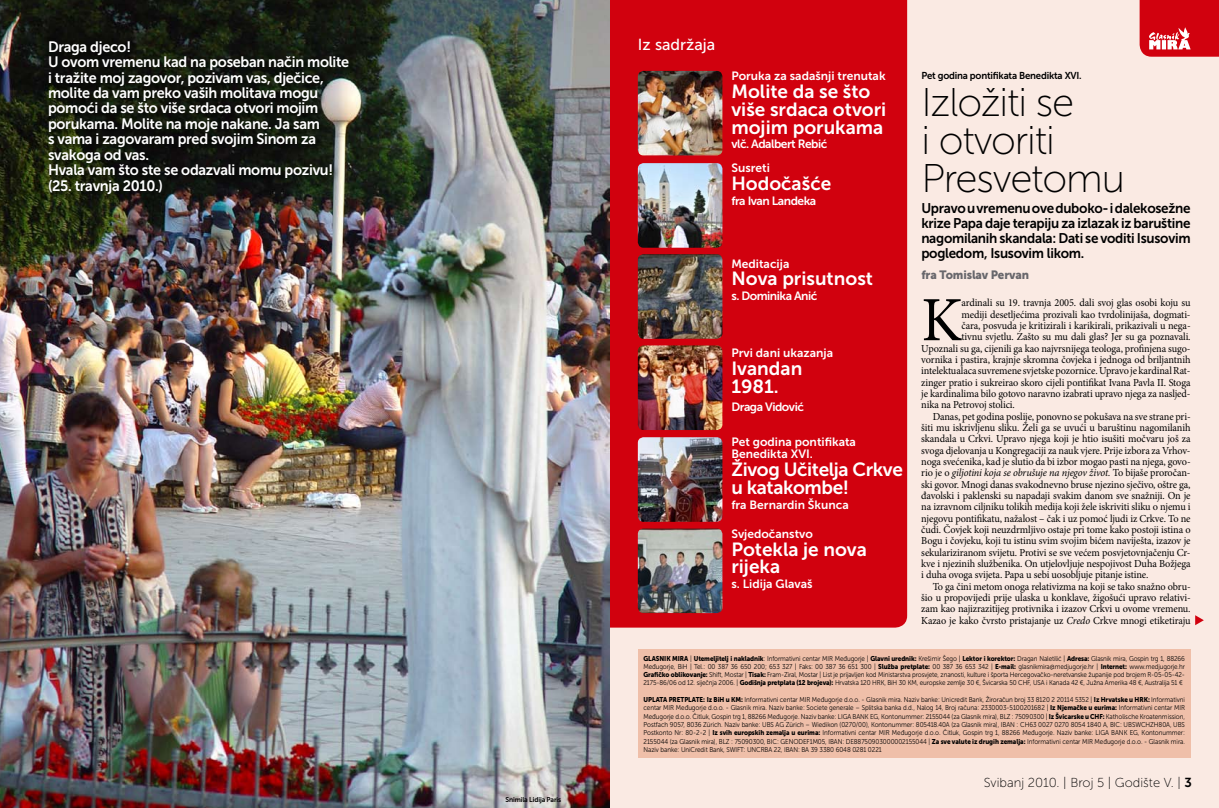
<style>
.page{position:relative;width:1219px;height:808px;background:#fff}
.page>*{position:absolute;margin:0;border:0;box-sizing:border-box;transform-origin:0 0}
.t1{font:63px "Minion Pro";color:#000;scale:.96 1}
.t2{font:40px/38px "Museo Sans 100";letter-spacing:-.03em;color:#000}
.t3{font:19px/18px "Museo Sans 700";color:#fff}
.t4{font:19px/18px "Museo Sans 700";letter-spacing:-.02em;color:#fff}
.t5{font:16px "Museo Sans 500";color:#fff}
.t6{font:15px/15.4px "Museo Sans 700";letter-spacing:-.02em;color:#fff;scale:.96 1}
.t7{font:14px/15px "Museo Sans 700";letter-spacing:-.02em;color:#000;text-align:justify;scale:.96 1}
.t8{font:13px "Museo Sans 100";color:#000}
.t9{font:12px/12px "Museo Sans 700";color:#fff}
.t10{font:12px "Museo Sans 700";letter-spacing:-.04em;color:#fff}
.t11{font:12px "Museo Sans 900";letter-spacing:-.01em;color:#68676c;scale:.96 1}
.t12{font:10.7px "Minion Pro";letter-spacing:-.01em;color:#000;scale:.96 1}
.t13{font:italic 10.7px "Minion Pro";letter-spacing:-.02em;color:#000;scale:.96 1}
.t14{font:10px "Museo Sans 700";letter-spacing:-.02em;color:#000;scale:.96 1}
.t15{font:7px/8.3px "Museo Sans 300";letter-spacing:-.015em;color:#000;text-align:justify;scale:.9 1}
.t16{font:7px "Museo Sans 700";letter-spacing:-.02em;color:#000;scale:.96 1}
.t17{font:7px "Museo Sans 900";letter-spacing:-.01em;color:#000;scale:.9 1}
.s1{font-style:normal}
.s2{font-style:italic}
.s3{font-family:"Museo Sans 900"}
.s4{font-family:"Museo Sans 700"}
</style>
<div class="page">
<div style="left:609px;top:0;width:610px;height:808px;background:#faeae3"></div>
<div style="left:609px;top:0;width:298px;height:628px;background:#d1010e"></div>
<img style="left:0;top:0;width:609px;height:808px">
<div style="left:638px;top:650px;width:553px;height:108px;background:#efbfa9"></div>
<img style="left:638px;top:71px;width:84px;height:84px">
<img style="left:638px;top:254px;width:84px;height:85px">
<img style="left:638px;top:437px;width:84px;height:85px">
<img style="left:638px;top:163px;width:84px;height:85px">
<img style="left:638px;top:345px;width:84px;height:85px">
<img style="left:638px;top:528px;width:84px;height:85px">
<svg style="left:1195px;top:615px;width:9px;height:10px"></svg>
<div style="left:46px;top:38px;width:310px;height:164px;background:#000;opacity:.75"></div>
<svg style="left:1140px;top:0;width:79px;height:57px;background:#d51c27"></svg>
<p class="t6" style="left:48px;top:39px;width:315px">Draga djeco!<br>U ovom vremenu kad na poseban način molite i tražite moj zagovor, pozivam vas, dječice, molite da vam preko vaših molitava mogu pomoći da se što više srdaca otvori mojim porukama. Molite na moje nakane. Ja sam<br>s vama i zagovaram pred svojim Sinom za svakoga od vas.<br>Hvala vam što ste se odazvali momu pozivu! (25. travnja 2010.)</p>
<p class="t16" style="left:506px;top:795px;width:59px">Snimila Lidija Paris</p>
<h3 class="t5" style="left:638px;top:35px;width:79px">Iz sadržaja</h3>
<h3 class="t9" style="left:731px;top:70px;width:156px">Poruka za sadašnji trenutak</h3>
<h3 class="t3" style="left:731px;top:82px;width:156px">Molite da se što više srdaca otvori mojim porukama</h3>
<h3 class="t10" style="left:731px;top:137px;width:98px">vlč. Adalbert Rebić</h3>
<h3 class="t9" style="left:731px;top:162px;width:40px">Susreti</h3>
<h3 class="t3" style="left:731px;top:175px;width:101px">Hodočašće</h3>
<h3 class="t10" style="left:731px;top:194px;width:86px">fra Ivan Landeka</h3>
<h3 class="t9" style="left:731px;top:258px;width:60px">Meditacija</h3>
<h3 class="t3" style="left:731px;top:270px;width:143px">Nova prisutnost</h3>
<h3 class="t10" style="left:731px;top:289px;width:88px">s. Dominika Anić</h3>
<h3 class="t9" style="left:731px;top:347px;width:103px">Prvi dani ukazanja</h3>
<h3 class="t3" style="left:731px;top:360px;width:72px">Ivandan<br>1981.</h3>
<h3 class="t10" style="left:731px;top:401px;width:74px">Draga Vidović</h3>
<h3 class="t9" style="left:731px;top:436px;width:126px">Pet godina pontifikata<br>Benedikta XVI.</h3>
<h3 class="t4" style="left:731px;top:461px;width:173px">Živog Učitelja Crkve u katakombe!</h3>
<h3 class="t9" style="left:731px;top:498px;width:119px">fra Bernardin Škunca</h3>
<h3 class="t9" style="left:731px;top:527px;width:83px">Svjedočanstvo</h3>
<h3 class="t3" style="left:731px;top:540px;width:137px">Potekla je nova rijeka</h3>
<h3 class="t9" style="left:731px;top:578px;width:83px">s. Lidija Glavaš</h3>
<h3 class="t14" style="left:921px;top:70px;width:169px">Pet godina pontifikata Benedikta XVI.</h3>
<h2 class="t2" style="left:921px;top:83px;width:205px">Izložiti se<br>i otvoriti<br>Presvetomu</h2>
<h3 class="t7" style="left:921px;top:201px;width:282px">Upravo u vremenu ove duboko- i dalekosežne krize Papa daje terapiju za izlazak iz baruštine nagomilanih skandala: Dati se voditi Isusovim pogledom, Isusovim likom.</h3>
<h3 class="t11" style="left:921px;top:268px;width:114px">fra Tomislav Pervan</h3>
<h1 class="t1" style="left:921px;top:278px;width:44px">K</h1>
<h3 class="t12" style="left:961px;top:296px;width:240px">ardinali su 19. travnja 2005. dali svoj glas osobi koju su</h3>
<h3 class="t12" style="left:961px;top:307px;width:240px">mediji desetljećima prozivali kao tvrdolinijaša, dogmati-</h3>
<h3 class="t12" style="left:961px;top:318px;width:240px">čara, posvuda je kritizirali i karikirali, prikazivali u nega-</h3>
<h3 class="t12" style="left:961px;top:330px;width:240px">tivnu svjetlu. Zašto su mu dali glas? Jer su ga poznavali.</h3>
<h3 class="t12" style="left:921px;top:341px;width:282px">Upoznali su ga, cijenili ga kao najvrsnijega teologa, profinjena sugo-</h3>
<h3 class="t12" style="left:921px;top:352px;width:282px">vornika i pastira, krajnje skromna čovjeka i jednoga od briljantnih</h3>
<h3 class="t12" style="left:921px;top:364px;width:282px">intelektualaca suvremene svjetske pozornice. Upravo je kardinal Rat-</h3>
<h3 class="t12" style="left:921px;top:375px;width:282px">zinger pratio i sukreirao skoro cijeli pontifikat Ivana Pavla II. Stoga</h3>
<h3 class="t12" style="left:921px;top:386px;width:282px">je kardinalima bilo gotovo naravno izabrati upravo njega za nasljed-</h3>
<h3 class="t12" style="left:921px;top:398px;width:99px">nika na Petrovoj stolici.</h3>
<h3 class="t12" style="left:933px;top:409px;width:270px">Danas, pet godina poslije, ponovno se pokušava na sve strane pri-</h3>
<h3 class="t12" style="left:921px;top:420px;width:282px">šiti mu iskrivljenu sliku. Želi ga se uvući u baruštinu nagomilanih</h3>
<h3 class="t12" style="left:921px;top:432px;width:282px">skandala u Crkvi. Upravo njega koji je htio isušiti močvaru još za</h3>
<h3 class="t12" style="left:921px;top:443px;width:282px">svoga djelovanja u Kongregaciji za nauk vjere. Prije izbora za Vrhov-</h3>
<h3 class="t12" style="left:921px;top:454px;width:282px">noga svećenika, kad je slutio da bi izbor mogao pasti na njega, govo-</h3>
<h3 class="t13" style="left:921px;top:466px;width:282px"><span class="s1">rio je o</span> giljotini koja se obrušuje na njegov život. <span class="s1">To bijaše proročan-</span></h3>
<h3 class="t12" style="left:921px;top:477px;width:282px">ski govor. Mnogi danas svakodnevno bruse njezino sječivo, oštre ga,</h3>
<h3 class="t12" style="left:921px;top:488px;width:282px">đavolski i paklenski su napadaji svakim danom sve snažniji. On je</h3>
<h3 class="t12" style="left:921px;top:500px;width:282px">na izravnom ciljniku tolikih medija koji žele iskriviti sliku o njemu i</h3>
<h3 class="t12" style="left:921px;top:511px;width:282px">njegovu pontifikatu, nažalost – čak i uz pomoć ljudi iz Crkve. To ne</h3>
<h3 class="t12" style="left:921px;top:522px;width:282px">čudi. Čovjek koji neuzdrmljivo ostaje pri tome kako postoji istina o</h3>
<h3 class="t12" style="left:921px;top:534px;width:282px">Bogu i čovjeku, koji tu istinu svim svojim bićem naviješta, izazov je</h3>
<h3 class="t12" style="left:921px;top:545px;width:282px">sekulariziranom svijetu. Protivi se sve većem posvjetovnjačenju Cr-</h3>
<h3 class="t12" style="left:921px;top:556px;width:282px">kve i njezinih službenika. On utjelovljuje nespojivost Duha Božjega</h3>
<h3 class="t12" style="left:921px;top:568px;width:238px">i duha ovoga svijeta. Papa u sebi uosobljuje pitanje istine.</h3>
<h3 class="t12" style="left:933px;top:579px;width:270px">To ga čini metom onoga relativizma na koji se tako snažno obru-</h3>
<h3 class="t12" style="left:921px;top:590px;width:282px">šio u propovijedi prije ulaska u konklave, žigošući upravo relativi-</h3>
<h3 class="t12" style="left:921px;top:602px;width:282px">zam kao najizrazitijeg protivnika i izazov Crkvi u ovome vremenu.</h3>
<h3 class="t12" style="left:921px;top:613px;width:282px">Kazao je kako čvrsto pristajanje uz <span class="s2">Credo</span> Crkve mnogi etiketiraju</h3>
<p class="t15" style="left:643px;top:654px;width:603px"><span class="s3">GLASNIK MIRA</span> | <span class="s3">Utemeljitelj i nakladnik</span>: Informativni centar MIR Međugorje | <span class="s3">Glavni urednik:</span> Krešimir Šego | <span class="s3">Lektor i korektor:</span> Dragan Naletilić | <span class="s3">Adresa:</span> Glasnik mira, Gospin trg 1, 88266<br>Međugorje, BiH | Tel.: 00 387 36 650 200; 653 327 | Faks: 00 387 36 651 300 | <span class="s3">Služba pretplate:</span> 00 387 36 653 342 | <span class="s3">E-mail:</span> glasnikmira@medjugorje.hr | <span class="s3">Internet:</span> www.medjugorje.hr <span class="s3">Grafičko oblikovanje:</span> Shift, Mostar | <span class="s3">Tisak:</span> Fram-Ziral, Mostar | List je prijavljen kod Ministarstva prosvjete, znanosti, kulture i športa Hercegovačko-neretvanske županije pod brojem R-05-05-42- 2175-86/06 od 12. siječnja 2006. | <span class="s3">Godišnja pretplata (12 brojeva):</span> Hrvatska 120 HRK, BiH 30 KM, europske zemlje 30 €, Švicarska 50 CHF, USA i Kanada 42 €, Južna Amerika 48 €, Australija 51 €</p>
<p class="t17" style="left:643px;top:696px;width:15px">Uplata</p>
<p class="t17" style="left:669px;top:696px;width:27px">pretplate</p>
<p class="t15" style="left:643px;top:695px;width:603px;text-indent:60px"><span class="s3">: Iz BiH u KM:</span> Informativni centar MIR Međugorje d.o.o. - Glasnik mira. Naziv banke: Unicredit Bank, Žiroračun broj 33 8120 2 20114 5352 | <span class="s3">Iz Hrvatske u HRK:</span> Informativni centar MIR Međugorje d.o.o. - Glasnik mira. Naziv banke: Societe generale – Splitska banka d.d., Nalog 14, Broj računa: 2330003-5100201682 | <span class="s3">Iz Njemačke u eurima:</span> Informativni centar MIR Međugorje d.o.o. Čitluk, Gospin trg 1, 88266 Međugorje. Naziv banke: LIGA BANK EG, Kontonummer: 2155044 (za Glasnik mira), BLZ : 75090300 | <span class="s3">Iz Švicarske u CHF:</span> Katholische Kroatenmission, Postfach 9057, 8036 Zürich. Naziv banke: UBS AG Zürich – Wiedikon (0270/00), Kontonummer: 805418.40A (za Glasnik mira), IBAN : CH63 0027 0270 8054 1840 A, BIC: UBSWCHZH80A, UBS Postkonto Nr: 80-2-2 | <span class="s3">Iz svih europskih zemalja u eurima:</span> Informativni centar MIR Međugorje d.o.o. Čitluk, Gospin trg 1, 88266 Međugorje. Naziv banke: LIGA BANK EG, Kontonummer:<br>2155044 (za Glasnik mira), BLZ : 75090300, BIC: GENODEF1M05, IBAN: DE88750903000002155044 | <span class="s3">Za sve valute iz drugih zemalja:</span> Informativni centar MIR Međugorje d.o.o. - Glasnik mira.<br>Naziv banke: UniCredit Bank, SWIFT: UNCRBA 22, IBAN: BA 39 3380 6048 0281 0221</p>
<h3 class="t8" style="left:984px;top:775px;width:210px">Svibanj 2010. | Broj 5 | Godište V. | <span class="s4">3</span></h3>
</div>
